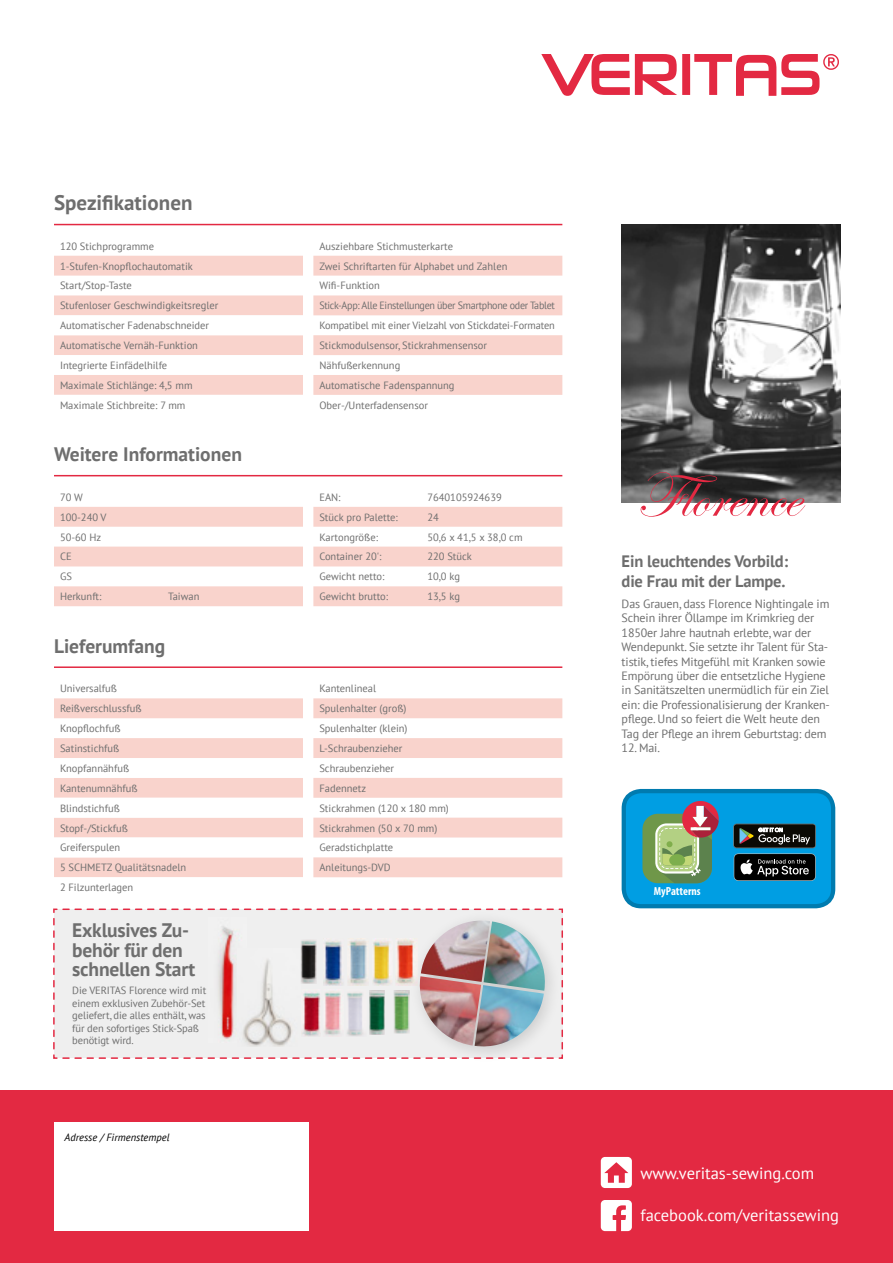
<style>
.page{position:relative;width:893px;height:1263px;background:#fff}
.page>*{position:absolute;margin:0;border:0;box-sizing:border-box;transform-origin:0 0}
.t1{font:700 21px "PT Sans";color:#6e6e6e}
.t2{font:700 19.5px/19.5px "PT Sans";letter-spacing:-.01em;color:#6e6e6e}
.t3{font:16.5px "PT Sans";color:#fff}
.t4{font:700 16.5px/19.8px "PT Sans";letter-spacing:-.01em;color:#6e6e6e}
.t5{font:12px/14.4px "PT Sans";letter-spacing:-.01em;color:#6e6e6e}
.t6{font:700 condensed 11.7px "Myriad Pro";color:#fff}
.t7{font:10.5px/20px "PT Sans";color:#6e6e6e}
.t8{font:italic 10.5px "PT Sans";color:#000}
</style>
<div class="page">
<svg style="left:541px;top:54px;width:298px;height:42px"></svg>
<div style="left:0;top:1091px;width:893px;height:172px;background:#e32942"></div>
<svg style="left:601px;top:1200px;width:31px;height:31px"></svg>
<svg style="left:601px;top:1157px;width:31px;height:31px"></svg>
<div style="left:54px;top:1123px;width:254px;height:108px;background:#fff"></div>
<img style="left:622px;top:224px;width:218px;height:278px">
<svg style="left:54px;top:507px;width:249px;height:99px"></svg>
<svg style="left:313px;top:507px;width:249px;height:99px"></svg>
<hr style="left:54px;top:475px;width:508px;height:1px;background:#e32942">
<hr style="left:54px;top:666px;width:508px;height:2px;background:#e32942">
<svg style="left:54px;top:698px;width:249px;height:179px"></svg>
<svg style="left:313px;top:698px;width:249px;height:179px"></svg>
<svg style="left:54px;top:256px;width:249px;height:139px"></svg>
<svg style="left:313px;top:256px;width:249px;height:139px"></svg>
<hr style="left:54px;top:224px;width:508px;height:1px;background:#e32942">
<svg style="left:641px;top:472px;width:164px;height:45px"></svg>
<div style="left:624px;top:791px;width:209px;height:115px;background:#009ee3;border-radius:17px"></div>
<div style="left:622px;top:789px;width:213px;height:119px;border:4px solid #007baf;border-radius:17px"></div>
<div style="left:642px;top:814px;width:70px;height:69px;background:#6f9749;border-radius:15px"></div>
<svg style="left:655px;top:801px;width:64px;height:82px"></svg>
<svg style="left:733px;top:824px;width:83px;height:57px"></svg>
<div style="left:53px;top:908px;width:510px;height:151px;background:#efefef"></div>
<img style="left:208px;top:917px;width:38px;height:125px">
<img style="left:238px;top:948px;width:63px;height:98px">
<img style="left:346px;top:989px;width:20px;height:47px">
<img style="left:394px;top:990px;width:14px;height:44px">
<img style="left:301px;top:939px;width:15px;height:44px">
<img style="left:323px;top:989px;width:20px;height:47px">
<img style="left:369px;top:990px;width:16px;height:44px">
<img style="left:302px;top:989px;width:19px;height:47px">
<img style="left:395px;top:938px;width:13px;height:48px">
<img style="left:372px;top:938px;width:21px;height:48px">
<img style="left:348px;top:938px;width:20px;height:48px">
<img style="left:323px;top:938px;width:21px;height:48px">
<div style="left:408px;top:909px;width:153px;height:155px;background:#000;opacity:.15"></div>
<img style="left:484px;top:921px;width:65px;height:70px">
<img style="left:421px;top:920px;width:69px;height:62px">
<img style="left:416px;top:976px;width:65px;height:69px">
<img style="left:475px;top:985px;width:69px;height:65px">
<h1 class="t1" style="left:54px;top:189px;width:140px">Spezifikationen</h1>
<p class="t7" style="left:60px;top:236px;width:160px">120 Stichprogramme<br>1-Stufen-Knopflochautomatik<br>Start/Stop-Taste<br>Stufenloser Geschwindigkeitsregler<br>Automatischer Fadenabschneider<br>Automatische Vernäh-Funktion<br>Integrierte Einfädelhilfe<br>Maximale Stichlänge: 4,5 mm<br>Maximale Stichbreite: 7 mm</p>
<p class="t7" style="left:319px;top:236px;width:237px">Ausziehbare Stichmusterkarte<br>Zwei Schriftarten für Alphabet und Zahlen Wifi-Funktion<br>Stick-App: Alle Einstellungen über Smartphone oder Tablet Kompatibel mit einer Vielzahl von Stickdatei-Formaten Stickmodulsensor, Stickrahmensensor Nähfußerkennung<br>Automatische Fadenspannung Ober-/Unterfadensensor</p>
<h2 class="t2" style="left:54px;top:444px;width:189px">Weitere Informationen</h2>
<p class="t7" style="left:60px;top:487px;width:48px">70 W<br>100-240 V<br>50-60 Hz<br>CE<br>GS<br>Herkunft:</p>
<p class="t7" style="left:168px;top:586px;width:33px">Taiwan</p>
<p class="t7" style="left:319px;top:487px;width:23px">EAN:</p>
<p class="t7" style="left:427px;top:487px;width:76px">7640105924639</p>
<p class="t7" style="left:319px;top:507px;width:80px">Stück pro Palette:</p>
<p class="t7" style="left:427px;top:507px;width:13px">24</p>
<p class="t7" style="left:319px;top:527px;width:60px">Kartongröße:</p>
<p class="t7" style="left:427px;top:527px;width:97px">50,6 x 41,5 x 38,0 cm</p>
<p class="t7" style="left:319px;top:547px;width:64px">Container 20':</p>
<p class="t7" style="left:427px;top:547px;width:46px">220 Stück</p>
<p class="t7" style="left:319px;top:566px;width:67px">Gewicht netto:</p>
<p class="t7" style="left:427px;top:566px;width:34px">10,0 kg</p>
<p class="t7" style="left:319px;top:586px;width:70px">Gewicht brutto:</p>
<p class="t7" style="left:427px;top:586px;width:34px">13,5 kg</p>
<h2 class="t2" style="left:54px;top:636px;width:113px">Lieferumfang</h2>
<p class="t7" style="left:60px;top:678px;width:128px">Universalfuß<br>Reißverschlussfuß<br>Knopflochfuß<br>Satinstichfuß<br>Knopfannähfuß<br>Kantenumnähfuß<br>Blindstichfuß<br>Stopf-/Stickfuß<br>Greiferspulen<br>5 SCHMETZ Qualitätsnadeln<br>2 Filzunterlagen</p>
<p class="t7" style="left:319px;top:678px;width:131px">Kantenlineal<br>Spulenhalter (groß)<br>Spulenhalter (klein)<br>L-Schraubenzieher<br>Schraubenzieher<br>Fadennetz<br>Stickrahmen (120 x 180 mm)<br>Stickrahmen (50 x 70 mm)<br>Geradstichplatte<br>Anleitungs-DVD</p>
<h2 class="t2" style="left:72px;top:920px;width:125px">Exklusives Zu&shy;behör für den schnellen Start</h2>
<p class="t7" style="left:72px;top:984px;width:135px;line-height:12.6px">Die VERITAS Florence wird mit einem exklusiven Zubehör-Set geliefert, die alles enthält, was für den sofortiges Stick-Spaß benötigt wird.</p>
<p class="t8" style="left:65px;top:1131px;width:106px">Adresse / Firmenstempel</p>
<h3 class="t4" style="left:622px;top:551px;width:168px">Ein leuchtendes Vorbild: die Frau mit der Lampe.</h3>
<p class="t5" style="left:622px;top:596px;width:210px">Das Grauen, dass Florence Nightingale im Schein ihrer Öllampe im Krimkrieg der 1850er Jahre hautnah erlebte, war der Wendepunkt. Sie setzte ihr Talent für Sta&shy;tistik, tiefes Mitgefühl mit Kranken sowie Empörung über die entsetzliche Hygiene in Sanitätszelten unermüdlich für ein Ziel ein: die Professionalisierung der Kranken&shy;pflege. Und so feiert die Welt heute den Tag der Pflege an ihrem Geburtstag: dem</p>
<p class="t5" style="left:622px;top:740px;width:40px">12. Mai.</p>
<p class="t6" style="left:654px;top:884px;width:48px">MyPatterns</p>
<h3 class="t3" style="left:640px;top:1162px;width:175px">www.veritas-sewing.com</h3>
<h3 class="t3" style="left:640px;top:1205px;width:200px">facebook.com/veritassewing</h3>
</div>
